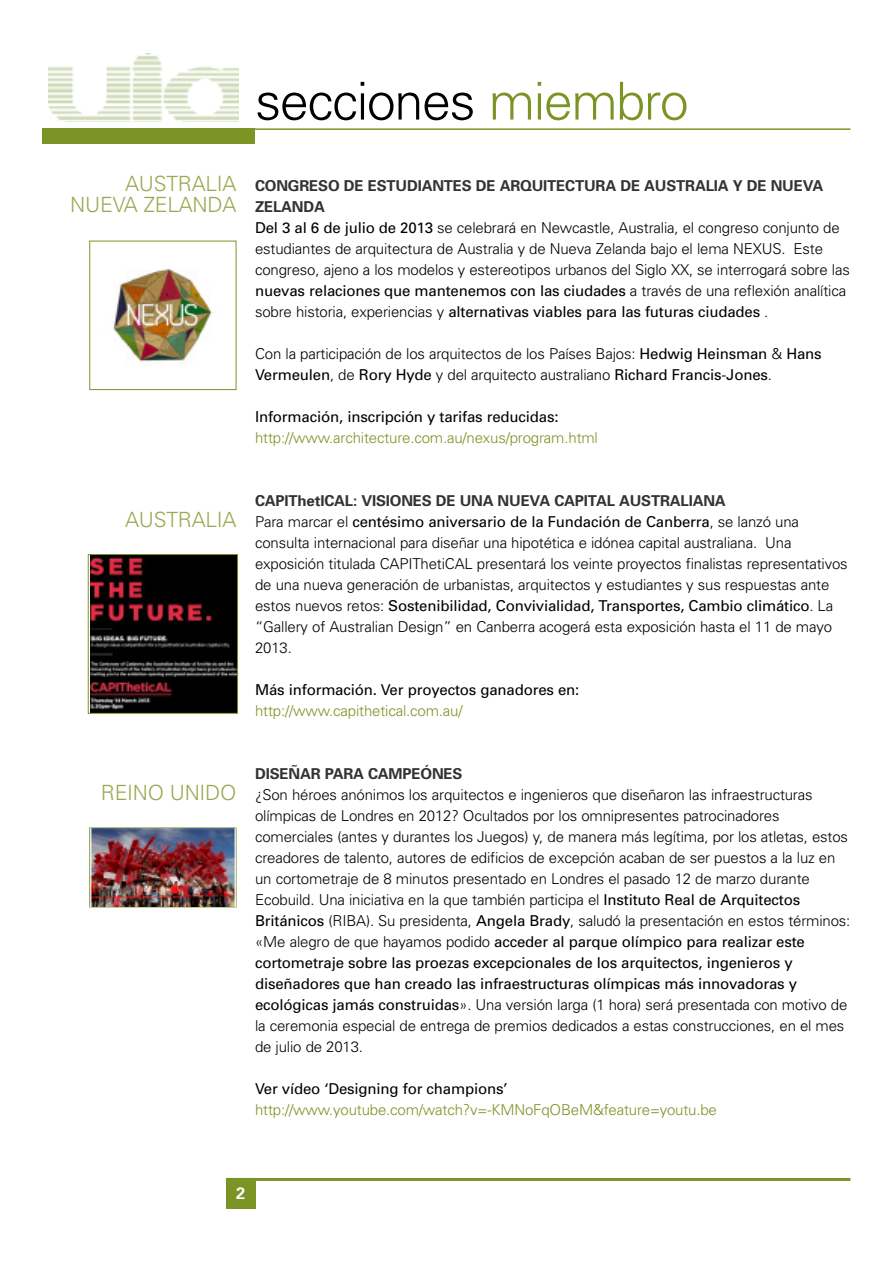
<style>
.page{position:relative;width:893px;height:1263px;background:#fff}
.page>*{position:absolute;margin:0;border:0;box-sizing:border-box;transform-origin:0 0}
.t1{font:300 52.2px "Univers";letter-spacing:-.03em;color:#000}
.t2{font:300 21px/21px "Univers";letter-spacing:-.01em;color:#96aa51;text-align:right}
.t3{font:700 16.5px "Univers";color:#fff}
.t4{font:300 15px/21px "Univers";letter-spacing:-.01em;color:#000}
.t5{font:300 15px "Univers";letter-spacing:-.01em;color:#7b9425}
.t6{font:15px "Univers";letter-spacing:-.01em;color:#000}
.t7{font:700 15px "Univers";letter-spacing:-.01em;color:#333}
.s1{color:#7b9425}
.s2{font-weight:700;color:#333}
.s3{font-weight:400}
</style>
<div class="page">
<div style="left:43px;top:128px;width:212px;height:16px;background:#7b9425"></div>
<hr style="left:43px;top:128px;width:807px;height:2px;background:#7b9425">
<img style="left:49px;top:54px;width:189px;height:68px">
<div style="left:226px;top:1178px;width:29px;height:30px;background:#7b9425"></div>
<hr style="left:226px;top:1178px;width:624px;height:3px;background:#7b9425">
<img style="left:113px;top:269px;width:100px;height:94px">
<div style="left:89px;top:241px;width:148px;height:149px;border:1px solid #7b9425"></div>
<div style="left:89px;top:827px;width:148px;height:80px;border:1px solid #7b9425"></div>
<img style="left:90px;top:829px;width:146px;height:77px">
<img style="left:90px;top:556px;width:146px;height:156px">
<div style="left:88px;top:554px;width:150px;height:160px;border:1px solid #7b9425"></div>
<h1 class="t1" style="left:255px;top:82px;width:435px">secciones <span class="s1">miembro</span></h1>
<h2 class="t2" style="left:70px;top:175px;width:168px">AUSTRALIA<br>NUEVA ZELANDA</h2>
<p class="t4" style="left:255px;top:177px;width:596px"><span class="s2">CONGRESO DE ESTUDIANTES DE ARQUITECTURA DE AUSTRALIA Y DE NUEVA ZELANDA<br></span><span class="s3">Del 3 al 6 de julio de 2013</span> se celebrará en Newcastle, Australia, el congreso conjunto de estudiantes de arquitectura de Australia y de Nueva Zelanda bajo el lema NEXUS. Este congreso, ajeno a los modelos y estereotipos urbanos del Siglo XX, se interrogará sobre las <span class="s3">nuevas relaciones que mantenemos con las ciudades</span> a través de una reflexión analítica sobre historia, experiencias y <span class="s3">alternativas viables para las futuras ciudades</span> .</p>
<p class="t4" style="left:255px;top:345px;width:568px">Con la participación de los arquitectos de los Países Bajos: <span class="s3">Hedwig Heinsman</span> &amp; <span class="s3">Hans<br>Vermeulen</span>, de <span class="s3">Rory Hyde</span> y del arquitecto australiano <span class="s3">Richard Francis-Jones</span>.</p>
<p class="t6" style="left:255px;top:411px;width:305px">Información, inscripción y tarifas reducidas:</p>
<p class="t5" style="left:255px;top:432px;width:344px">http://www.architecture.com.au/nexus/program.html</p>
<h2 class="t2" style="left:125px;top:511px;width:113px">AUSTRALIA</h2>
<h2 class="t2" style="left:101px;top:784px;width:137px">REINO UNIDO</h2>
<p class="t4" style="left:255px;top:492px;width:594px"><span class="s2">CAPIThetICAL: VISIONES DE UNA NUEVA CAPITAL AUSTRALIANA<br></span>Para marcar el <span class="s3">centésimo aniversario de la Fundación de Canberra</span>, se lanzó una consulta internacional para diseñar una hipotética e idónea capital australiana. Una exposición titulada CAPIThetiCAL presentará los veinte proyectos finalistas representativos de una nueva generación de urbanistas, arquitectos y estudiantes y sus respuestas ante estos nuevos retos: <span class="s3">Sostenibilidad, Convivialidad, Transportes, Cambio climático</span>. La “Gallery of Australian Design” en Canberra acogerá esta exposición hasta el 11 de mayo 2013.</p>
<p class="t6" style="left:255px;top:684px;width:326px">Más información. Ver proyectos ganadores en:</p>
<p class="t5" style="left:255px;top:705px;width:209px">http://www.capithetical.com.au/</p>
<p class="t7" style="left:255px;top:768px;width:209px">DISEÑAR PARA CAMPEÓNES</p>
<p class="t4" style="left:255px;top:786px;width:597px">¿Son héroes anónimos los arquitectos e ingenieros que diseñaron las infraestructuras olímpicas de Londres en 2012? Ocultados por los omnipresentes patrocinadores comerciales (antes y durantes los Juegos) y, de manera más legítima, por los atletas, estos creadores de talento, autores de edificios de excepción acaban de ser puestos a la luz en un cortometraje de 8 minutos presentado en Londres el pasado 12 de marzo durante Ecobuild. Una iniciativa en la que también participa el <span class="s3">Instituto Real de Arquitectos Británicos</span> (RIBA). Su presidenta, <span class="s3">Angela Brady</span>, saludó la presentación en estos términos: «Me alegro de que hayamos podido <span class="s3">acceder al parque olímpico para realizar este cortometraje sobre las proezas excepcionales de los arquitectos, ingenieros y diseñadores que han creado las infraestructuras olímpicas más innovadoras y ecológicas jamás construidas</span>». Una versión larga (1 hora) será presentada con motivo de la ceremonia especial de entrega de premios dedicados a estas construcciones, en el mes de julio de 2013.</p>
<p class="t6" style="left:255px;top:1083px;width:254px">Ver vídeo ‘Designing for champions’</p>
<p class="t5" style="left:255px;top:1104px;width:463px">http://www.youtube.com/watch?v=-KMNoFqOBeM&amp;feature=youtu.be</p>
<p class="t3" style="left:236px;top:1187px;width:11px">2</p>
</div>
